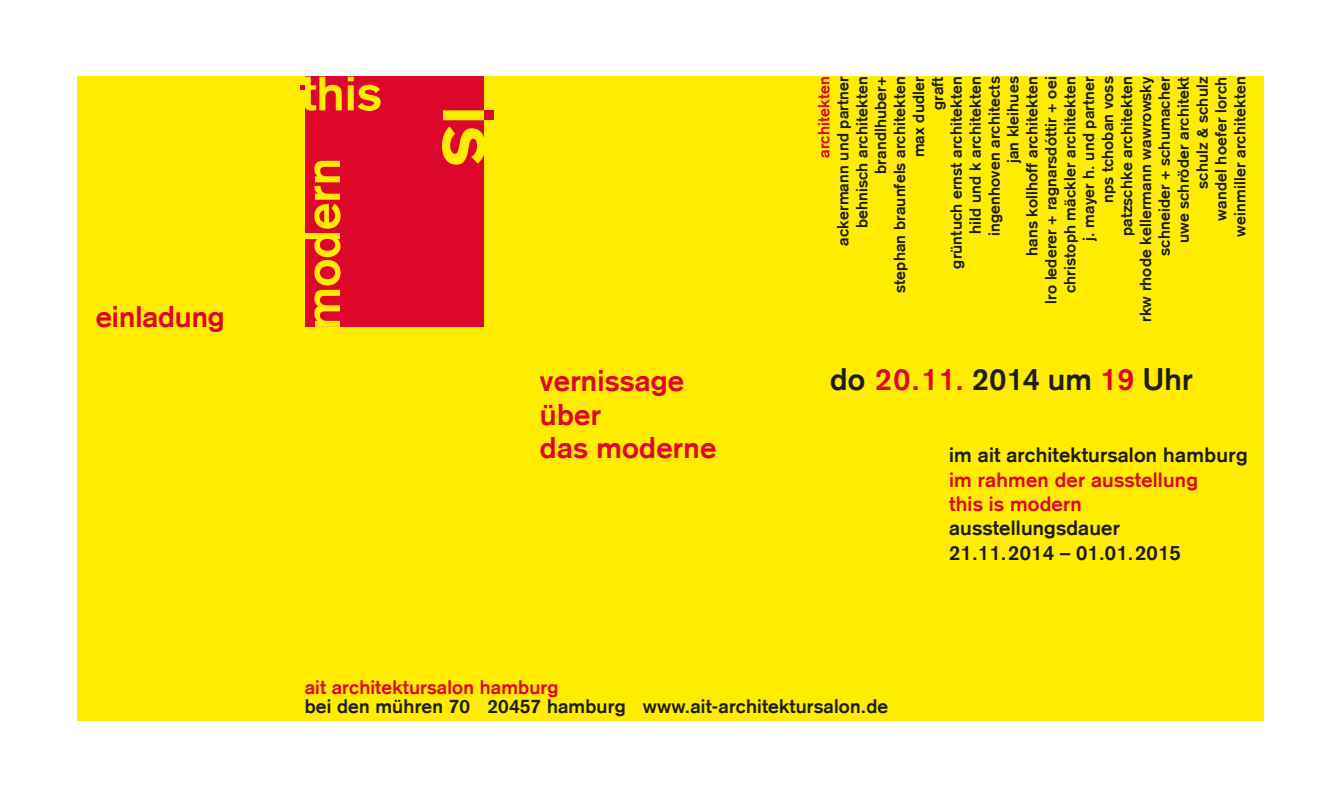
<style>
.page{position:relative;width:1340px;height:798px;background:#fff}
.page>*{position:absolute;margin:0;border:0;box-sizing:border-box;transform-origin:0 0}
.t1{font:700 30.38px "Akzidenz Grotesk";letter-spacing:.01em;color:#1d1d1b}
.t2{font:700 29.25px "Akzidenz Grotesk";letter-spacing:.01em;color:#dd062b}
.t3{font:700 20.25px "Akzidenz Grotesk";letter-spacing:.01em;color:#1d1d1b}
.t4{font:700 20.25px "Akzidenz Grotesk";letter-spacing:.01em;color:#dd062b}
.t5{font:700 19.12px "Akzidenz Grotesk";letter-spacing:.01em;color:#1d1d1b}
.t6{font:700 19.12px "Akzidenz Grotesk";letter-spacing:.01em;color:#dd062b}
.t7{font:700 15.75px "Akzidenz Grotesk";letter-spacing:.01em;color:#1d1d1b}
.t8{font:700 15.75px "Akzidenz Grotesk";letter-spacing:.01em;color:#dd062b}
.s1{color:#dd062b}
</style>
<div class="page">
<div style="left:77px;top:77px;width:1186px;height:644px;background:#ffec00"></div>
<div style="left:305px;top:77px;width:178px;height:249px;background:#dd062b"></div>
<svg style="left:305px;top:161px;width:35px;height:166px"></svg>
<svg style="left:301px;top:77px;width:79px;height:34px"></svg>
<svg style="left:443px;top:110px;width:51px;height:10px"></svg>
<svg style="left:442px;top:126px;width:42px;height:39px"></svg>
<div style="left:483px;top:110px;width:10px;height:10px;background:#dd062b"></div>
<p class="t2" style="left:96px;top:299px;width:131px">einladung</p>
<p class="t2" style="left:540px;top:363px;width:146px">vernissage</p>
<p class="t2" style="left:540px;top:397px;width:63px">über</p>
<p class="t2" style="left:540px;top:430px;width:178px">das moderne</p>
<p class="t8" style="left:814px;top:158px;width:83px;rotate:-90deg">architekten</p>
<p class="t7" style="left:833px;top:245px;width:170px;rotate:-90deg">ackermann und partner</p>
<p class="t7" style="left:852px;top:228px;width:153px;rotate:-90deg">behnisch architekten</p>
<p class="t7" style="left:871px;top:174px;width:99px;rotate:-90deg">brandlhuber+</p>
<p class="t7" style="left:890px;top:293px;width:217px;rotate:-90deg">stephan braunfels architekten</p>
<p class="t7" style="left:909px;top:157px;width:82px;rotate:-90deg">max dudler</p>
<p class="t7" style="left:928px;top:110px;width:35px;rotate:-90deg">graft</p>
<p class="t7" style="left:947px;top:268px;width:193px;rotate:-90deg">grüntuch ernst architekten</p>
<p class="t7" style="left:966px;top:234px;width:159px;rotate:-90deg">hild und k architekten</p>
<p class="t7" style="left:984px;top:236px;width:161px;rotate:-90deg">ingenhoven architects</p>
<p class="t7" style="left:1003px;top:163px;width:88px;rotate:-90deg">jan kleihues</p>
<p class="t7" style="left:1022px;top:256px;width:181px;rotate:-90deg">hans kollhoff architekten</p>
<p class="t7" style="left:1041px;top:304px;width:229px;rotate:-90deg">lro lederer + ragnarsdóttir + oei</p>
<p class="t7" style="left:1060px;top:293px;width:218px;rotate:-90deg">christoph mäckler architekten</p>
<p class="t7" style="left:1079px;top:241px;width:166px;rotate:-90deg">j. mayer h. und partner</p>
<p class="t7" style="left:1098px;top:203px;width:128px;rotate:-90deg">nps tchoban voss</p>
<p class="t7" style="left:1117px;top:236px;width:161px;rotate:-90deg">patzschke architekten</p>
<p class="t7" style="left:1136px;top:322px;width:247px;rotate:-90deg">rkw rhode kellermann wawrowsky</p>
<p class="t7" style="left:1155px;top:256px;width:181px;rotate:-90deg">schneider + schumacher</p>
<p class="t7" style="left:1173px;top:243px;width:168px;rotate:-90deg">uwe schröder architekt</p>
<p class="t7" style="left:1192px;top:188px;width:113px;rotate:-90deg">schulz &amp; schulz</p>
<p class="t7" style="left:1211px;top:220px;width:145px;rotate:-90deg">wandel hoefer lorch</p>
<p class="t7" style="left:1230px;top:236px;width:161px;rotate:-90deg">weinmiller architekten</p>
<p class="t1" style="left:830px;top:361px;width:364px">do <span class="s1">20.11.</span> 2014 um <span class="s1">19</span> Uhr</p>
<p class="t3" style="left:949px;top:443px;width:300px">im ait architektursalon hamburg</p>
<p class="t4" style="left:949px;top:467px;width:250px">im rahmen der ausstellung</p>
<p class="t4" style="left:949px;top:491px;width:134px">this is modern</p>
<p class="t3" style="left:949px;top:516px;width:172px">ausstellungsdauer</p>
<p class="t3" style="left:949px;top:540px;width:233px">21.11.2014 – 01.01.2015</p>
<p class="t6" style="left:305px;top:676px;width:255px">ait architektursalon hamburg</p>
<p class="t5" style="left:305px;top:695px;width:585px">bei den mühren 70 20457 hamburg www.ait-architektursalon.de</p>
</div>
